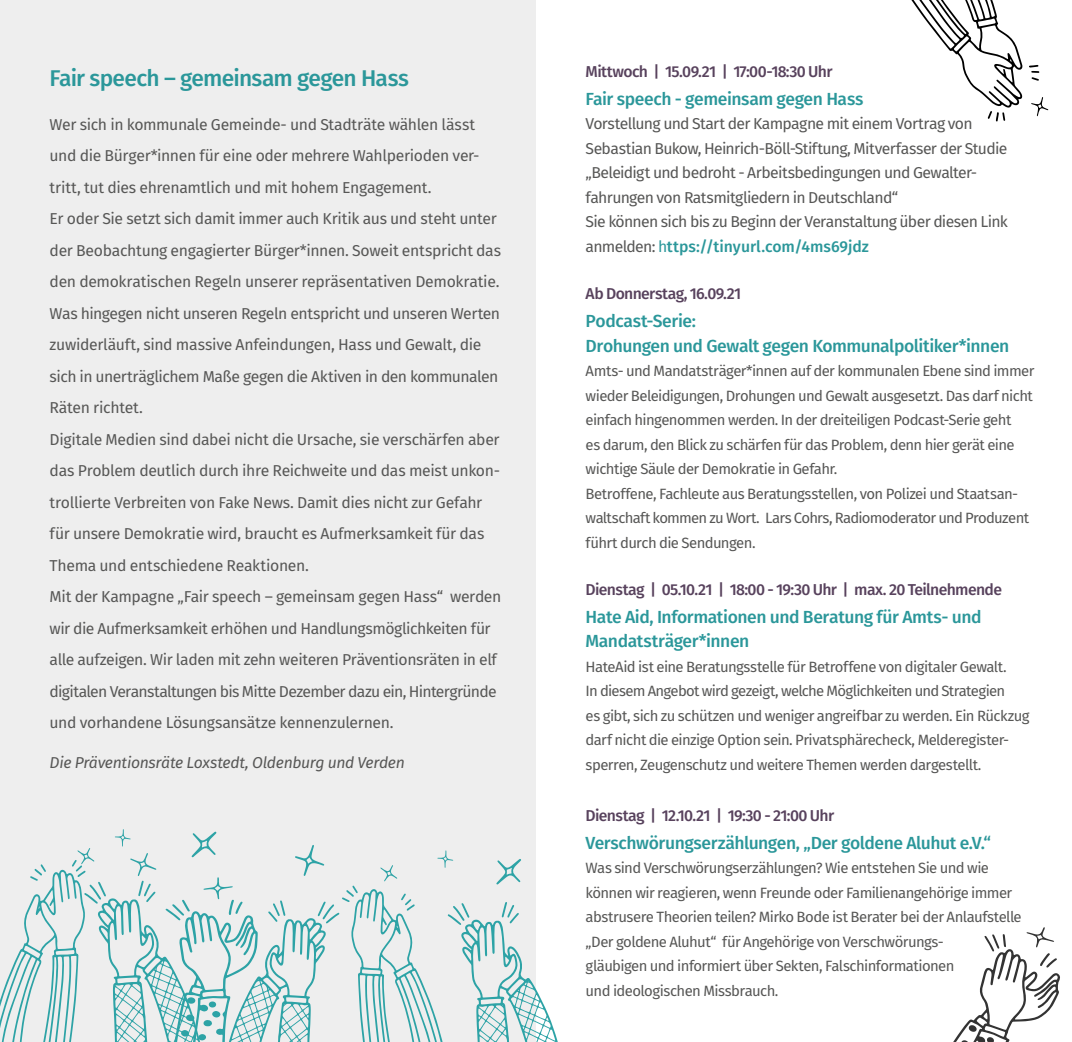
<style>
.page{position:relative;width:1072px;height:1042px;background:#fff}
.page>*{position:absolute;margin:0;border:0;box-sizing:border-box;transform-origin:0 0}
.t1{font:500 22.75px "Fira Sans";letter-spacing:-.035em;color:#2b979a}
.t2{font:500 17.5px/24.5px "Fira Sans";letter-spacing:-.025em;color:#2b979a}
.t3{font:15.75px/31.5px "Fira Sans";letter-spacing:-.025em;color:#575756}
.t4{font:15.75px/24.5px "Fira Sans";letter-spacing:-.045em;color:#575756}
.t5{font:500 15.75px "Fira Sans";letter-spacing:-.04em;color:#58425d}
.t6{font:italic 15.75px "Fira Sans";letter-spacing:-.02em;color:#575756}
.t7{font:14.88px/24.5px "Fira Sans";letter-spacing:-.04em;color:#575756}
.s1{color:#2b979a}
.s2{font-weight:500;color:#2b979a}
</style>
<div class="page">
<div style="left:0;top:0;width:536px;height:1042px;background:#eee"></div>
<svg style="left:0;top:829px;width:558px;height:213px"></svg>
<svg style="left:953px;top:927px;width:107px;height:115px"></svg>
<svg style="left:1031px;top:97px;width:17px;height:19px"></svg>
<svg style="left:1029px;top:65px;width:10px;height:16px"></svg>
<svg style="left:911px;top:0;width:111px;height:122px"></svg>
<h1 class="t1" style="left:50px;top:60px;width:361px">Fair speech – gemeinsam gegen Hass</h1>
<p class="t3" style="left:50px;top:108px;width:453px">Wer sich in kommunale Gemeinde- und Stadträte wählen lässt und die Bürger*innen für eine oder mehrere Wahlperioden ver&shy;tritt, tut dies ehrenamtlich und mit hohem Engagement.<br>Er oder Sie setzt sich damit immer auch Kritik aus und steht unter der Beobachtung engagierter Bürger*innen. Soweit entspricht das den demokratischen Regeln unserer repräsentativen Demokratie.<br>Was hingegen nicht unseren Regeln entspricht und unseren Werten zuwiderläuft, sind massive Anfeindungen, Hass und Gewalt, die sich in unerträglichem Maße gegen die Aktiven in den kommunalen Räten richtet.<br>Digitale Medien sind dabei nicht die U rsache, sie verschärfen aber das Problem deutlich durch ihre Reichweite und das meist unkon&shy;trollierte Verbreiten von Fake N ews. Damit dies nicht zur Gefahr für unsere Demokratie wird, braucht es Aufmerksamkeit für das Thema und entschiedene Reaktionen.<br>Mit der Kampagne „Fair speech – gemeinsam gegen Hass“ werden wir die Aufmerksamkeit erhöhen und Handlungsmöglichkeiten für alle aufzeigen. Wir laden mit zehn weiteren Präventionsräten in elf digitalen Veranstaltungen bis Mitte Dezember dazu ein, H intergründe und vorhandene Lösungsansätze kennenzulernen.</p>
<p class="t6" style="left:50px;top:751px;width:357px">Die Präventionsräte Loxstedt, Oldenburg und Verden</p>
<p class="t5" style="left:585px;top:59px;width:248px">Mittwoch | 15.09.21 | 17:00-18:30 Uhr</p>
<p class="t2" style="left:585px;top:86px;width:279px">Fair speech - gemeinsam gegen Hass</p>
<p class="t4" style="left:585px;top:111px;width:424px">Vorstellung und Start der Kampagne mit einem Vortrag von Sebastian Bukow, H einrich-Böll-Stiftung, Mitverfasser der Studie „Beleidigt und bedroht - Arbeitsbedingungen und Gewalter&shy;fahrungen von Ratsmitgliedern in Deutschland“<br>Sie können sich bis zu Beginn der Veranstaltung über diesen Link anmelden: <span class="s1">h</span><span class="s2">ttps://tinyurl.com/4ms69jdz</span></p>
<p class="t5" style="left:585px;top:281px;width:157px">Ab Donnerstag, 16.09.21</p>
<p class="t2" style="left:585px;top:308px;width:425px">Podcast-Serie:<br>Drohungen und Gewalt gegen Kommunalpolitiker*innen</p>
<p class="t7" style="left:585px;top:358px;width:450px">Amts- und Mandatsträger*innen auf der kommunalen Ebene sind immer wieder Beleidigungen, Drohungen und Gewalt ausgesetzt. Das darf nicht einfach hingenommen werden. I n der dreiteiligen Podcast-Serie geht<br>es darum, den Blick zu schärfen für das Problem, denn hier gerät eine wichtige Säule der Demokratie in Gefahr.<br>Betroffene, Fachleute aus Beratungsstellen, von Polizei und Staatsan&shy;waltschaft kommen zu Wort. Lars Cohrs, Radiomoderator und Produzent führt durch die Sendungen.</p>
<p class="t5" style="left:585px;top:577px;width:418px">Dienstag | 05.10.21 | 18:00 - 19:30 Uhr | max. 20 Teilnehmende</p>
<p class="t2" style="left:585px;top:604px;width:397px">Hate Aid, Informationen und Beratung für Amts- und<br>Mandatsträger*innen</p>
<p class="t7" style="left:585px;top:654px;width:445px">H ateAid ist eine Beratungsstelle für Betroffene von digitaler Gewalt.<br>I n diesem Angebot wird gezeigt, welche Möglichkeiten und Strategien<br>es gibt, sich zu schützen und weniger angreifbar zu werden. Ein Rückzug darf nicht die einzige Option sein. Privatsphärecheck, Melderegister&shy;sperren, Zeugenschutz und weitere Themen werden dargestellt.</p>
<p class="t5" style="left:585px;top:802px;width:250px">Dienstag | 12.10.21 | 19:30 - 21:00 Uhr</p>
<p class="t2" style="left:585px;top:829px;width:407px">Verschwörungserzählungen, „Der goldene Aluhut e.V.“</p>
<p class="t7" style="left:585px;top:855px;width:437px">Was sind Verschwörungserzählungen? Wie entstehen Sie und wie können wir reagieren, wenn Freunde oder Familienangehörige immer abstrusere Theorien teilen? Mirko Bode ist Berater bei der Anlaufstelle „Der goldene Aluhut“ für Angehörige von Verschwörungs-<br>gläubigen und informiert über Sekten, Falschinformationen<br>und ideologischen Missbrauch.</p>
</div>
